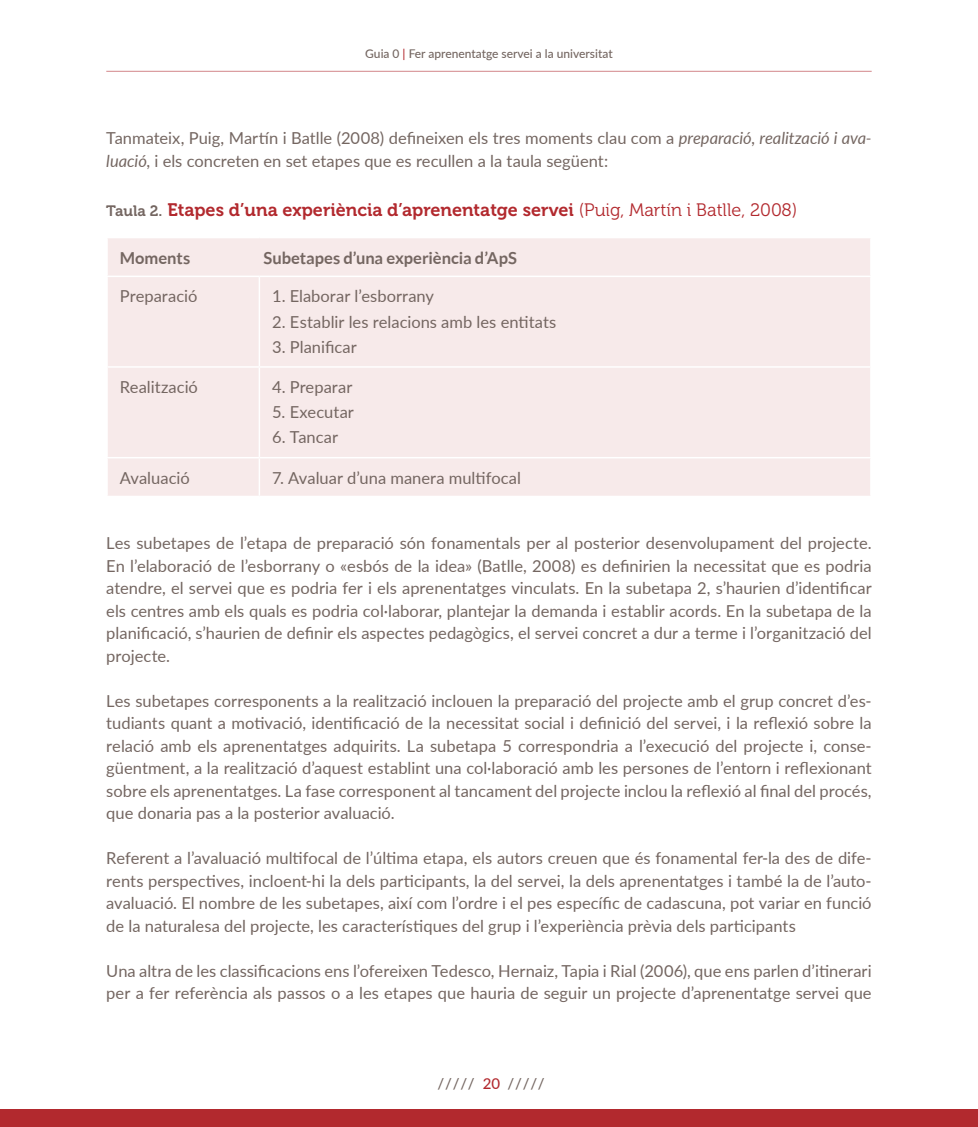
<style>
.page{position:relative;width:978px;height:1127px;background:#fff}
.page>*{position:absolute;margin:0;border:0;box-sizing:border-box;transform-origin:0 0}
.t1{font:18px "Museo 700";color:#b2292e}
.t2{font:16.5px/22.5px "Lato";color:#746661;text-align:justify}
.t3{font:700 16.5px "Lato";color:#746661}
.t4{font:500 15px "Lato";color:#746661}
.t5{font:500 12px "Lato";color:#746661}
.s1{color:#b2292e}
.s2{font-style:italic}
.s3{font-size:15px;color:#746661}
.s4{font-family:"Museo 300"}
</style>
<div class="page">
<hr style="left:106px;top:71px;width:766px;height:1px;background:#d89497">
<div style="left:0;top:1110px;width:978px;height:17px;background:#b2292e"></div>
<div style="left:108px;top:238px;width:762px;height:258px;background:#f7eaea"></div>
<hr style="left:106px;top:276px;width:153px;height:1px;background:#fff">
<hr style="left:259px;top:276px;width:613px;height:1px;background:#fff">
<hr style="left:259px;top:277px;width:1px;height:89px;background:#fff">
<hr style="left:106px;top:366px;width:153px;height:2px;background:#fff">
<hr style="left:259px;top:366px;width:613px;height:2px;background:#fff">
<hr style="left:259px;top:368px;width:1px;height:89px;background:#fff">
<hr style="left:106px;top:457px;width:153px;height:1px;background:#fff">
<hr style="left:259px;top:457px;width:613px;height:1px;background:#fff">
<hr style="left:259px;top:458px;width:1px;height:38px;background:#fff">
<p class="t5" style="left:365px;top:45px;width:249px">Guia 0 <span class="s1">|</span> Fer aprenentatge servei a la universitat</p>
<p class="t2" style="left:106px;top:126px;width:767px">Tanmateix, Puig, Martín i Batlle (2008) defineixen els tres moments clau com a <span class="s2">preparació, realització i ava&shy;luació</span>, i els concreten en set etapes que es recullen a la taula següent:</p>
<p class="t1" style="left:106px;top:200px;width:693px"><span class="s3">Taula 2.</span> Etapes d’una experiència d’aprenentatge servei <span class="s4">(Puig, Martín i Batlle, 2008)</span></p>
<p class="t3" style="left:120px;top:248px;width:72px">Moments</p>
<p class="t3" style="left:264px;top:248px;width:255px">Subetapes d’una experiència d’ApS</p>
<p class="t2" style="left:120px;top:284px;width:79px">Preparació</p>
<p class="t2" style="left:272px;top:284px;width:163px">1. Elaborar l’esborrany</p>
<p class="t2" style="left:272px;top:310px;width:286px">2. Establir les relacions amb les entitats</p>
<p class="t2" style="left:272px;top:335px;width:86px">3. Planificar</p>
<p class="t2" style="left:120px;top:375px;width:80px">Realització</p>
<p class="t2" style="left:272px;top:375px;width:82px">4. Preparar</p>
<p class="t2" style="left:272px;top:400px;width:83px">5. Executar</p>
<p class="t2" style="left:272px;top:425px;width:68px">6. Tancar</p>
<p class="t2" style="left:120px;top:466px;width:71px">Avaluació</p>
<p class="t2" style="left:272px;top:466px;width:250px">7. Avaluar d’una manera multifocal</p>
<p class="t2" style="left:106px;top:531px;width:767px">Les subetapes de l’etapa de preparació són fonamentals per al posterior desenvolupament del projecte.<br>En l’elaboració de l’esborrany o «esbós de la idea» (Batlle, 2008) es definirien la necessitat que es podria atendre, el servei que es podria fer i els aprenentatges vinculats. En la subetapa 2, s’haurien d’identificar els centres amb els quals es podria col·laborar, plantejar la demanda i establir acords. En la subetapa de la planificació, s’haurien de definir els aspectes pedagògics, el servei concret a dur a terme i l’organització del projecte.</p>
<p class="t2" style="left:106px;top:689px;width:767px">Les subetapes corresponents a la realització inclouen la preparació del projecte amb el grup concret d’es&shy;tudiants quant a motivació, identificació de la necessitat social i definició del servei, i la reflexió sobre la relació amb els aprenentatges adquirits. La subetapa 5 correspondria a l’execució del projecte i, conse&shy;güentment, a la realització d’aquest establint una col·laboració amb les persones de l’entorn i reflexionant sobre els aprenentatges. La fase corresponent al tancament del projecte inclou la reflexió al final del procés, que donaria pas a la posterior avaluació.</p>
<p class="t2" style="left:106px;top:846px;width:767px">Referent a l’avaluació multifocal de l’última etapa, els autors creuen que és fonamental fer-la des de dife&shy;rents perspectives, incloent-hi la dels participants, la del servei, la dels aprenentatges i també la de l’auto&shy;avaluació. El nombre de les subetapes, així com l’ordre i el pes específic de cadascuna, pot variar en funció de la naturalesa del projecte, les característiques del grup i l’experiència prèvia dels participants</p>
<p class="t2" style="left:106px;top:959px;width:767px">Una altra de les classificacions ens l’ofereixen Tedesco, Hernaiz, Tapia i Rial (2006), que ens parlen d’itinerari per a fer referència als passos o a les etapes que hauria de seguir un projecte d’aprenentatge servei que</p>
<p class="t4" style="left:438px;top:1073px;width:109px">///// <span class="s1">20</span> /////</p>
</div>
